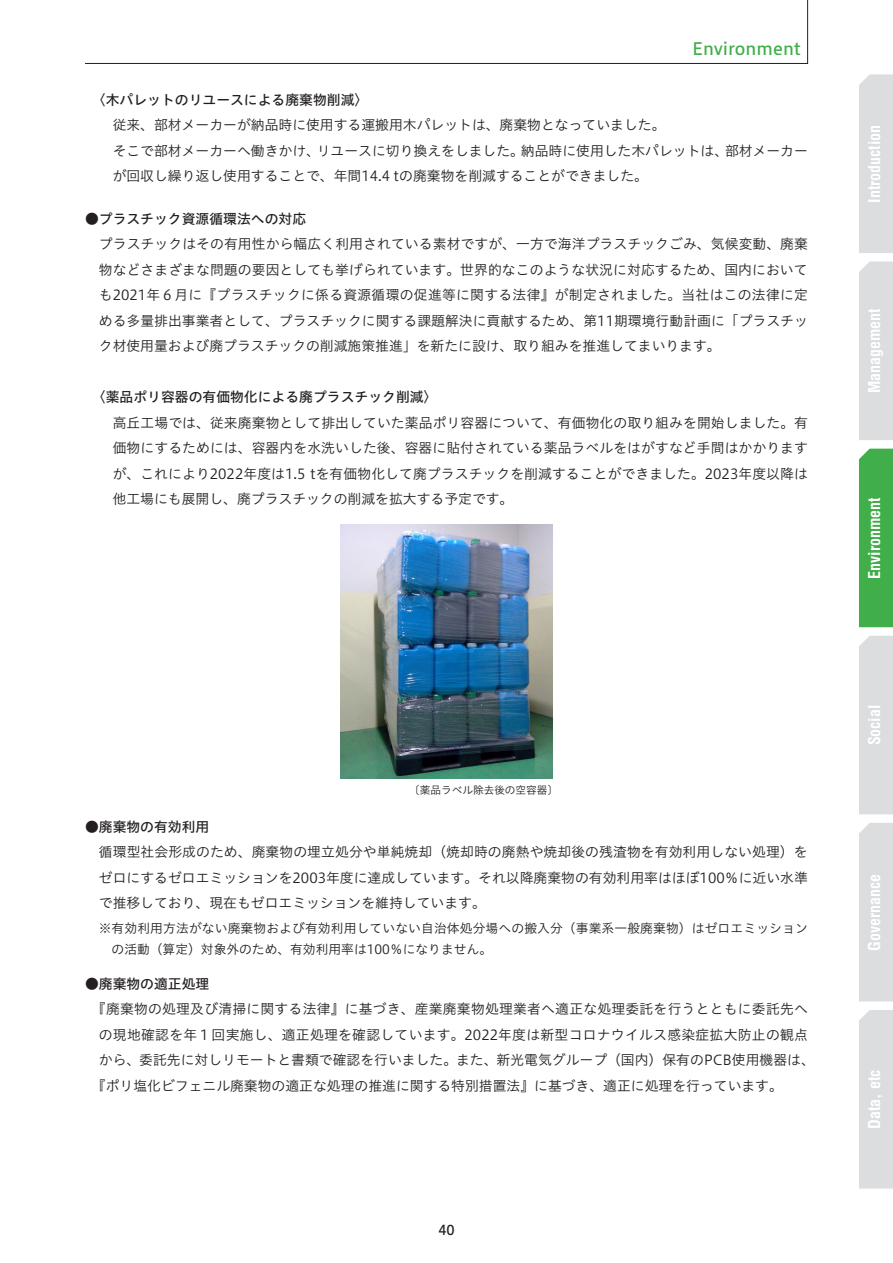
<style>
.page{position:relative;width:893px;height:1263px;background:#fff}
.page>*{position:absolute;margin:0;border:0;box-sizing:border-box;transform-origin:0 0}
.t1{font:16.95px "Hiragino UD Sans Std N W5";color:#40ae49}
.t2{font:700 condensed 15.9px "Helvetica LT Std";color:#fff}
.t3{font:13.8px/25.5px "Hiragino UD Sans Std N W3";color:#231f20;text-align:justify}
.t4{font:13.8px "Hiragino UD Sans Std N W5";color:#231f20}
.t5{font:13.8px "Hiragino UD Sans Std N W3";letter-spacing:.02em;color:#231f20}
.t6{font:13.5px "Hiragino UD Sans Std N W5";color:#231f20}
.t7{font:12.75px/21.3px "Hiragino UD Sans Std N W3";letter-spacing:.01em;color:#231f20}
.t8{font:10.65px "Hiragino UD Sans Std N W3";color:#231f20}
</style>
<div class="page">
<div style="left:859px;top:74px;width:34px;height:179px;background:#dcdddf"></div>
<div style="left:859px;top:261px;width:34px;height:179px;background:#dcdddf"></div>
<div style="left:859px;top:449px;width:34px;height:178px;background:#40ae49"></div>
<div style="left:859px;top:636px;width:34px;height:178px;background:#dcdddf"></div>
<div style="left:859px;top:823px;width:34px;height:178px;background:#dcdddf"></div>
<div style="left:859px;top:1010px;width:34px;height:178px;background:#dcdddf"></div>
<img style="left:340px;top:524px;width:213px;height:254px">
<svg style="left:85px;top:0;width:723px;height:64px"></svg>
<p class="t1" style="left:692px;top:36px;width:110px">Environment</p>
<p class="t4" style="left:92px;top:89px;width:278px">〈木パレットのリユースによる廃棄物削減〉</p>
<p class="t3" style="left:113px;top:111px;width:697px;text-align:left">従来、部材メーカーが納品時に使用する運搬用木パレットは、廃棄物となっていました。<br>そこで部材メーカーへ働きかけ、リユースに切り換えをしました。納品時に使用した木パレットは、部材メーカーが回収し繰り返し使用することで、年間14.4 tの廃棄物を削減することができました。</p>
<p class="t4" style="left:85px;top:208px;width:223px">●プラスチック資源循環法への対応</p>
<p class="t3" style="left:99px;top:230px;width:711px">プラスチックはその有用性から幅広く利用されている素材ですが、一方で海洋プラスチックごみ、気候変動、廃棄物などさまざまな問題の要因としても挙げられています。世界的なこのような状況に対応するため、国内においても2021年６月に『プラスチックに係る資源循環の促進等に関する法律』が制定されました。当社はこの法律に定める多量排出事業者として、プラスチックに関する課題解決に貢献するため、第11期環境行動計画に「プラスチック材使用量および廃プラスチックの削減施策推進」を新たに設け、取り組みを推進してまいります。</p>
<p class="t4" style="left:92px;top:387px;width:347px">〈薬品ポリ容器の有価物化による廃プラスチック削減〉</p>
<p class="t3" style="left:113px;top:409px;width:697px">高丘工場では、従来廃棄物として排出していた薬品ポリ容器について、有価物化の取り組みを開始しました。有価物にするためには、容器内を水洗いした後、容器に貼付されている薬品ラベルをはがすなど手間はかかりますが、これにより2022年度は1.5 tを有価物化して廃プラスチックを削減することができました。2023年度以降は他工場にも展開し、廃プラスチックの削減を拡大する予定です。</p>
<p class="t8" style="left:409px;top:782px;width:150px">〔薬品ラベル除去後の空容器〕</p>
<p class="t4" style="left:85px;top:816px;width:126px">●廃棄物の有効利用</p>
<p class="t3" style="left:99px;top:838px;width:710px">循環型社会形成のため、廃棄物の埋立処分や単純焼却（焼却時の廃熱や焼却後の残渣物を有効利用しない処理）をゼロにするゼロエミッションを2003年度に達成しています。それ以降廃棄物の有効利用率はほぼ100％に近い水準で推移しており、現在もゼロエミッションを維持しています。</p>
<p class="t7" style="left:112px;top:916px;width:698px;text-indent:-13px">※有効利用方法がない廃棄物および有効利用していない自治体処分場への搬入分（事業系一般廃棄物）はゼロエミッションの活動（算定）対象外のため、有効利用率は100％になりません。</p>
<p class="t4" style="left:85px;top:973px;width:126px">●廃棄物の適正処理</p>
<p class="t3" style="left:92px;top:996px;width:717px">『廃棄物の処理及び清掃に関する法律』に基づき、産業廃棄物処理業者へ適正な処理委託を行うとともに委託先へ</p>
<p class="t5" style="left:99px;top:1024px;width:711px">の現地確認を年１回実施し、適正処理を確認しています。2022年度は新型コロナウイルス感染症拡大防止の観点</p>
<p class="t3" style="left:99px;top:1047px;width:717px">から、委託先に対しリモートと書類で確認を行いました。また、新光電気グループ（国内）保有のPCB使用機器は、</p>
<p class="t3" style="left:92px;top:1072px;width:692px">『ポリ塩化ビフェニル廃棄物の適正な処理の推進に関する特別措置法』に基づき、適正に処理を行っています。</p>
<p class="t6" style="left:438px;top:1219px;width:18px">40</p>
<p class="t2" style="left:864px;top:203px;width:79px;rotate:-90deg">Introduction</p>
<p class="t2" style="left:864px;top:393px;width:87px;rotate:-90deg">Management</p>
<p class="t2" style="left:864px;top:579px;width:83px;rotate:-90deg">Environment</p>
<p class="t2" style="left:864px;top:745px;width:42px;rotate:-90deg">Social</p>
<p class="t2" style="left:864px;top:951px;width:79px;rotate:-90deg">Governance</p>
<p class="t2" style="left:864px;top:1129px;width:60px;rotate:-90deg">Data, etc</p>
</div>
